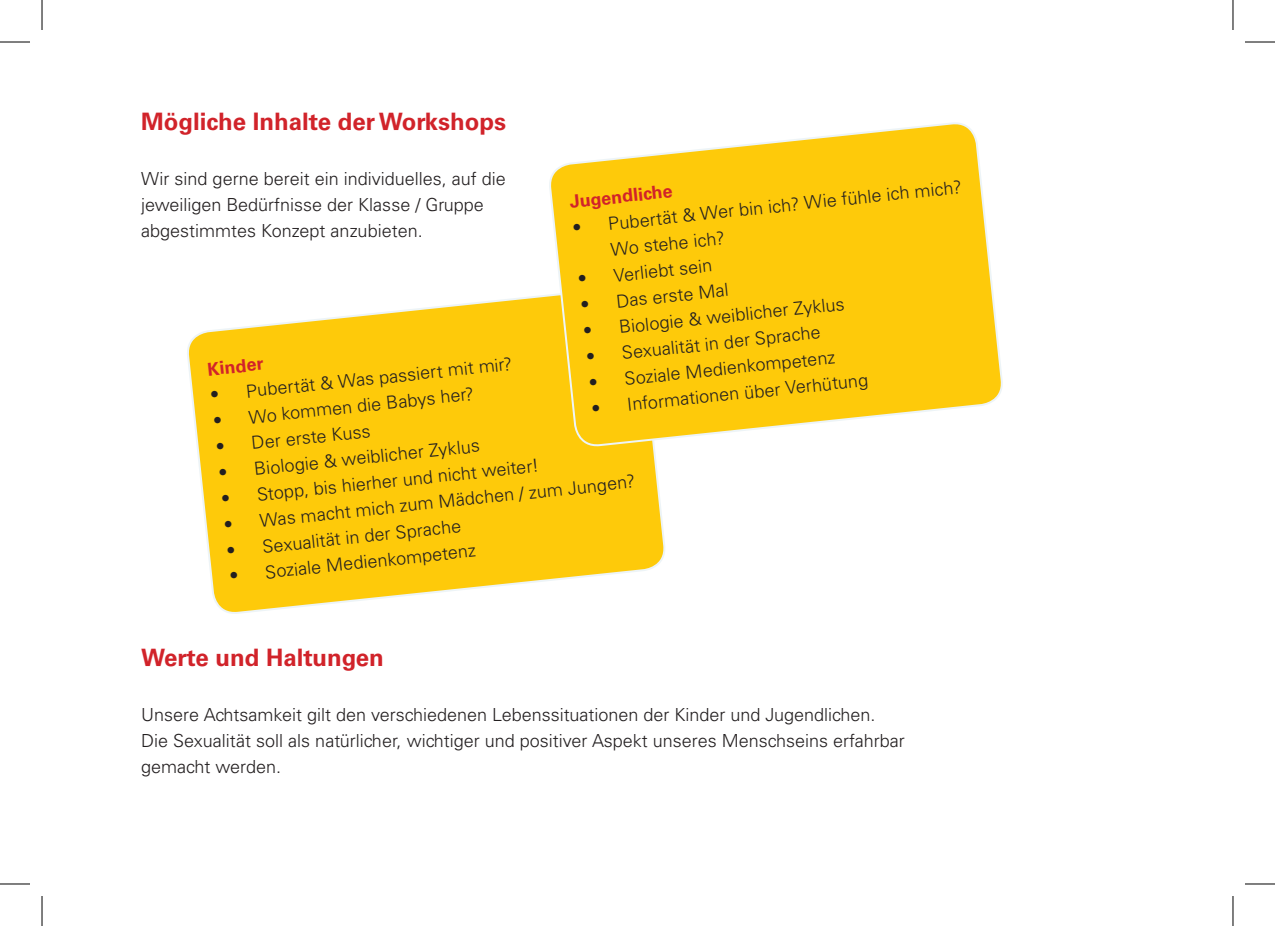
<style>
.page{position:relative;width:1275px;height:926px;background:#fff}
.page>*{position:absolute;margin:0;border:0;box-sizing:border-box;transform-origin:0 0}
.t1{font:700 24px "Univers LT Std";color:#d1232a}
.t2{font:300 18px/26px "Univers LT Std";color:#231f20}
.t3{font:700 18px "Univers LT Std";color:#d1232a}
</style>
<div class="page">
<svg style="left:187px;top:295px;width:478px;height:319px"></svg>
<svg style="left:548px;top:122px;width:455px;height:341px"></svg>
<hr style="left:0;top:42px;width:30px;height:1px;background:#000">
<hr style="left:1245px;top:42px;width:30px;height:1px;background:#000">
<hr style="left:0;top:884px;width:30px;height:1px;background:#000">
<hr style="left:1245px;top:884px;width:30px;height:1px;background:#000">
<hr style="left:42px;top:0;width:1px;height:30px;background:#000">
<hr style="left:42px;top:896px;width:1px;height:30px;background:#000">
<hr style="left:1232px;top:0;width:1px;height:30px;background:#000">
<hr style="left:1232px;top:896px;width:1px;height:30px;background:#000">
<p class="t1" style="left:141px;top:108px;width:366px">Mögliche Inhalte der Workshops</p>
<p class="t2" style="left:141px;top:166px;width:366px">Wir sind gerne bereit ein individuelles, auf die jeweiligen Bedürfnisse der Klasse / Gruppe abgestimmtes Konzept anzubieten.</p>
<p class="t2" style="left:607px;top:211px;width:357px;text-indent:-36px;rotate:-6deg">• Pubertät &amp; Wer bin ich? Wie fühle ich mich?<br>Wo stehe ich?</p>
<p class="t2" style="left:576px;top:266px;width:136px;rotate:-6deg">• Verliebt sein</p>
<p class="t2" style="left:579px;top:292px;width:150px;rotate:-6deg">• Das erste Mal</p>
<p class="t3" style="left:568px;top:191px;width:105px;rotate:-6deg">Jugendliche</p>
<p class="t2" style="left:582px;top:318px;width:264px;rotate:-6deg">• Biologie &amp; weiblicher Zyklus</p>
<p class="t2" style="left:584px;top:344px;width:237px;rotate:-6deg">• Sexualität in der Sprache</p>
<p class="t2" style="left:587px;top:370px;width:249px;rotate:-6deg">• Soziale Medienkompetenz</p>
<p class="t2" style="left:209px;top:382px;width:305px;rotate:-6deg">• Pubertät &amp; Was passiert mit mir?</p>
<p class="t3" style="left:206px;top:359px;width:58px;rotate:-6deg">Kinder</p>
<p class="t2" style="left:590px;top:395px;width:279px;rotate:-6deg">• Informationen über Verhütung</p>
<p class="t2" style="left:212px;top:408px;width:264px;rotate:-6deg">• Wo kommen die Babys her?</p>
<p class="t2" style="left:214px;top:434px;width:157px;rotate:-6deg">• Der erste Kuss</p>
<p class="t2" style="left:217px;top:460px;width:264px;rotate:-6deg">• Biologie &amp; weiblicher Zyklus</p>
<p class="t2" style="left:220px;top:486px;width:321px;rotate:-6deg">• Stopp, bis hierher und nicht weiter!</p>
<p class="t2" style="left:222px;top:511px;width:415px;rotate:-6deg">• Was macht mich zum Mädchen / zum Jungen?</p>
<p class="t2" style="left:225px;top:537px;width:237px;rotate:-6deg">• Sexualität in der Sprache</p>
<p class="t2" style="left:228px;top:563px;width:249px;rotate:-6deg">• Soziale Medienkompetenz</p>
<p class="t1" style="left:141px;top:644px;width:244px">Werte und Haltungen</p>
<p class="t2" style="left:141px;top:702px;width:735px">Unsere Achtsamkeit gilt den verschiedenen Lebenssituationen der Kinder und Jugendlichen.</p>
<p class="t2" style="left:141px;top:728px;width:765px">Die Sexualität soll als natürlicher, wichtiger und positiver Aspekt unseres Menschseins erfahrbar</p>
<p class="t2" style="left:141px;top:754px;width:141px">gemacht werden.</p>
</div>
